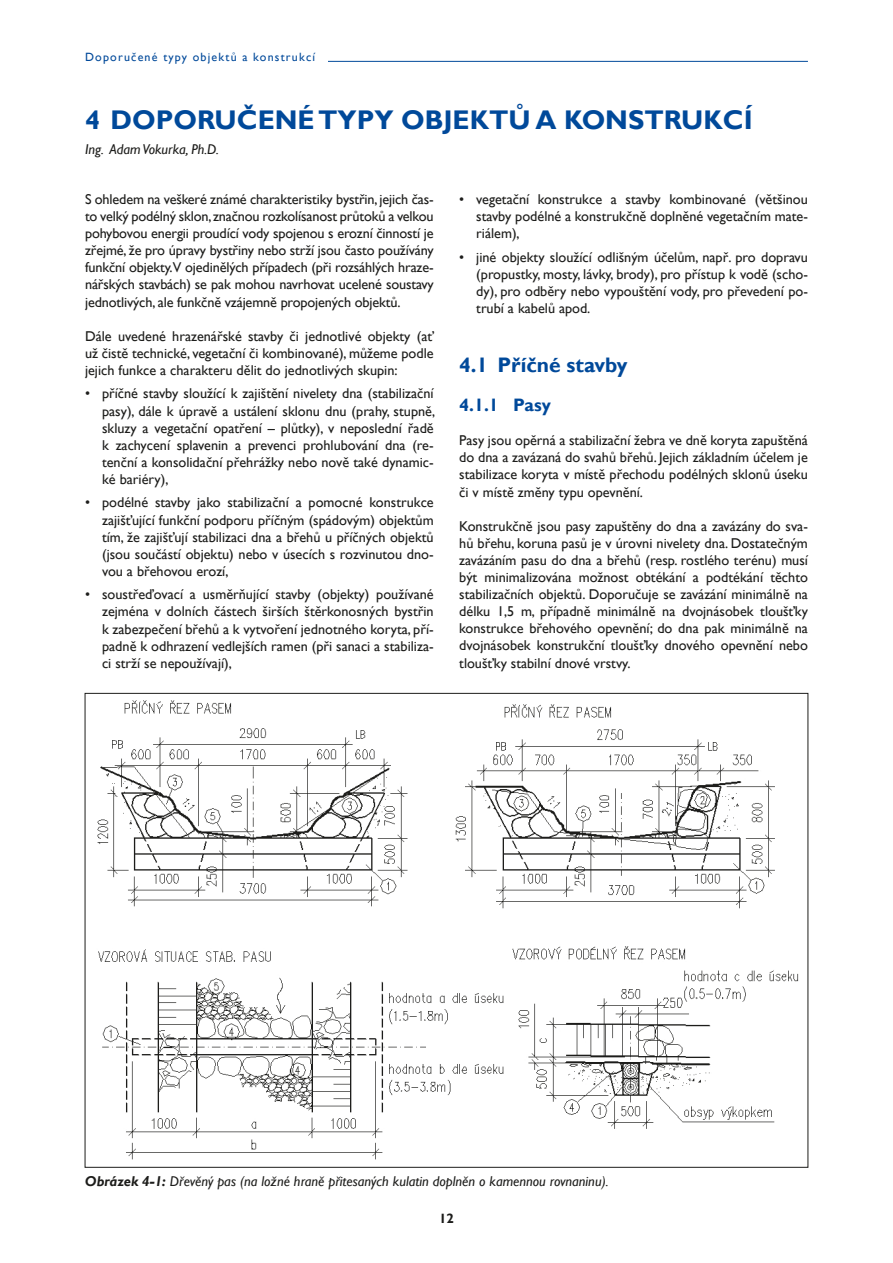
<style>
.page{position:relative;width:893px;height:1263px;background:#fff}
.page>*{position:absolute;margin:0;border:0;box-sizing:border-box;transform-origin:0 0}
.t1{font:700 27px "Gill Sans";color:#00499a}
.t2{font:700 21px "Gill Sans";color:#00499a}
.t3{font:700 18px "Gill Sans";color:#00499a}
.t4{font:14.25px/17.1px "Gill Sans";color:#1d1d1b;text-align:justify}
.t5{font:italic 14.25px "Gill Sans";color:#1d1d1b}
.t6{font:700 13.5px "Gill Sans";color:#1d1d1b}
.t7{font:12px "Gill Sans";letter-spacing:.1em;color:#00499a}
.s1{font-weight:700}
</style>
<div class="page">
<img style="left:97px;top:700px;width:702px;height:460px">
<hr style="left:85px;top:61px;width:723px;height:1px;background:#00499a">
<div style="left:85px;top:53px;width:243px;height:26px;background:#fff"></div>
<p class="t7" style="left:85px;top:50px;width:232px">Doporučené typy objektů a konstrukcí</p>
<h1 class="t1" style="left:85px;top:104px;width:36px">4 DOPO</h1>
<h1 class="t1" style="left:197px;top:104px;width:555px">RUČENÉ TYPY OBJEKTŮ A KONSTRUKCÍ</h1>
<p class="t5" style="left:85px;top:141px;width:136px">Ing. Adam Vokurka, Ph.D.</p>
<p class="t4" style="left:85px;top:191px;width:350px">S ohledem na veškeré známé charakteristiky bystřin, jejich čas&shy;to velký podélný sklon, značnou rozkolísanost průtoků a velkou pohybovou energii proudící vody spojenou s erozní činností je zřejmé, že pro úpravy bystřiny nebo strží jsou často používány funkční objekty.V ojedinělých případech (při rozsáhlých hraze&shy;nářských stavbách) se pak mohou navrhovat ucelené soustavy jednotlivých, ale funkčně vzájemně propojených objektů.</p>
<p class="t4" style="left:85px;top:328px;width:350px">Dále uvedené hrazenářské stavby či jednotlivé objekty (ať už čistě technické, vegetační či kombinované), můžeme podle jejich funkce a charakteru dělit do jednotlivých skupin:</p>
<p class="t4" style="left:102px;top:385px;width:335px;text-indent:-17px">• příčné stavby sloužící k zajištění nivelety dna (stabilizační pasy), dále k úpravě a ustálení sklonu dnu (prahy, stupně, skluzy a vegetační opatření – plůtky), v neposlední řadě k zachycení splavenin a prevenci prohlubování dna (re&shy;tenční a konsolidační přehrážky nebo nově také dynamic&shy;ké bariéry),</p>
<p class="t4" style="left:102px;top:494px;width:333px;text-indent:-17px">• podélné stavby jako stabilizační a pomocné konstrukce zajišťující funkční podporu příčným (spádovým) objektům tím, že zajišťují stabilizaci dna a břehů u příčných objektů (jsou součástí objektu) nebo v úsecích s rozvinutou dno&shy;vou a břehovou erozí,</p>
<p class="t4" style="left:102px;top:586px;width:333px;text-indent:-17px">• soustřeďovací a usměrňující stavby (objekty) používané zejména v dolních částech širších štěrkonosných bystřin k zabezpečení břehů a k vytvoření jednotného koryta, pří&shy;padně k odhrazení vedlejších ramen (při sanaci a stabiliza&shy;ci strží se nepoužívají),</p>
<p class="t4" style="left:476px;top:191px;width:333px;text-indent:-17px">• vegetační konstrukce a stavby kombinované (většinou stavby podélné a konstrukčně doplněné vegetačním mate&shy;riálem),</p>
<p class="t4" style="left:476px;top:249px;width:333px;text-indent:-17px">• jiné objekty sloužící odlišným účelům, např. pro dopravu (propustky, mosty, lávky, brody), pro přístup k vodě (scho&shy;dy), pro odběry nebo vypouštění vody, pro převedení po&shy;trubí a kabelů apod.</p>
<h2 class="t2" style="left:459px;top:353px;width:170px">4.1 PŘÍČNÉ STAVBY</h2>
<p class="t3" style="left:459px;top:394px;width:93px">4.1.1 PASY</p>
<p class="t4" style="left:459px;top:432px;width:350px">Pasy jsou opěrná a stabilizační žebra ve dně koryta zapuštěná do dna a zavázaná do svahů břehů. Jejich základním účelem je stabilizace koryta v místě přechodu podélných sklonů úseku či v místě změny typu opevnění.</p>
<p class="t4" style="left:459px;top:518px;width:350px">Konstrukčně jsou pasy zapuštěny do dna a zavázány do sva&shy;hů břehu, koruna pasů je v úrovni nivelety dna. Dostatečným zavázáním pasu do dna a břehů (resp. rostlého terénu) musí být minimalizována možnost obtékání a podtékání těchto stabilizačních objektů. Doporučuje se zavázání minimálně na délku 1,5 m, případně minimálně na dvojnásobek tloušťky konstrukce břehového opevnění; do dna pak minimálně na dvojnásobek konstrukční tloušťky dnového opevnění nebo tloušťky stabilní dnové vrstvy.</p>
<p class="t5" style="left:85px;top:1173px;width:525px"><span class="s1">Obrázek 4-1:</span> Dřevěný pas (na ložné hraně přitesaných kulatin doplněn o kamennou rovnaninu).</p>
<p class="t6" style="left:439px;top:1210px;width:16px">12</p>
</div>
